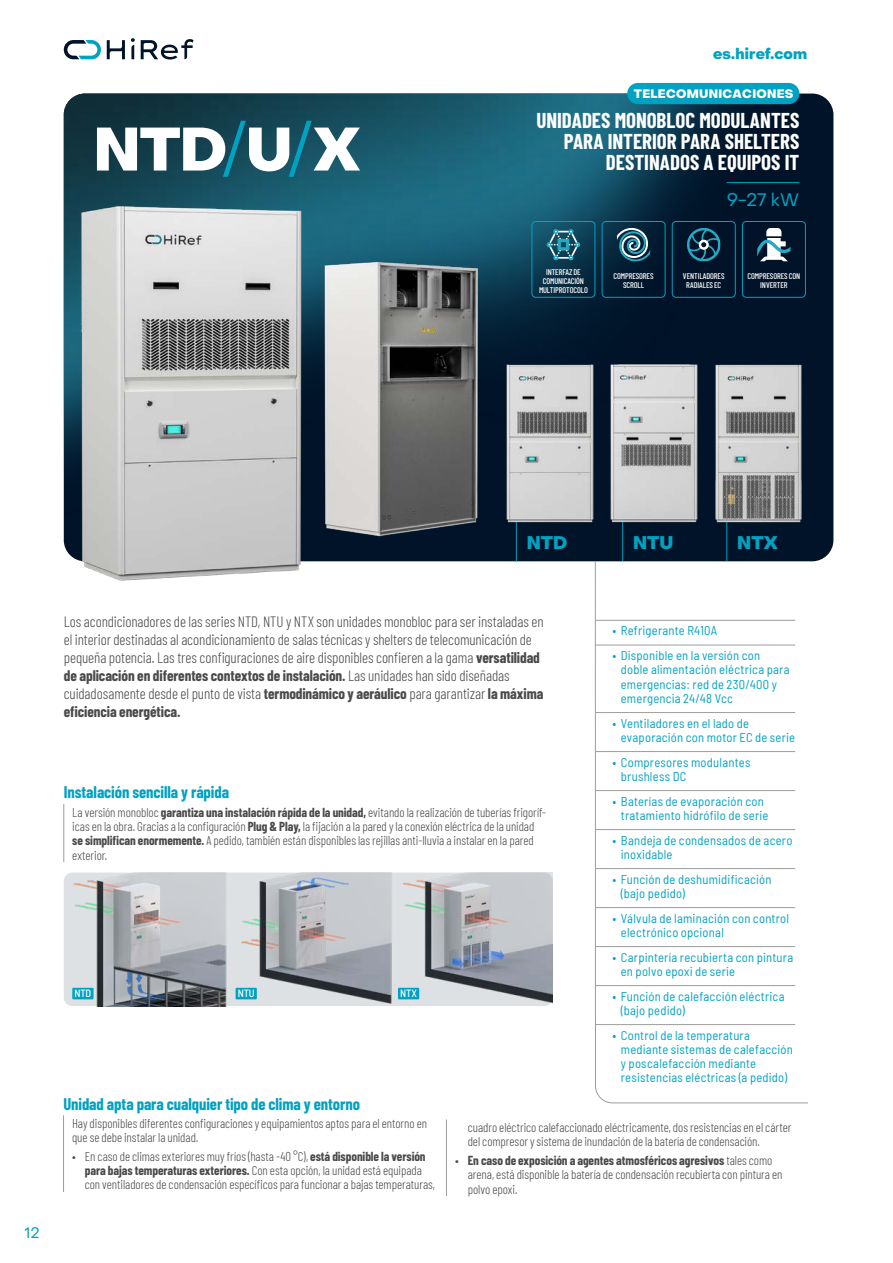
<style>
.page{position:relative;width:893px;height:1263px;background:#fff}
.page>*{position:absolute;margin:0;border:0;box-sizing:border-box;transform-origin:0 0}
.t1{font:800 60px "PP Object Sans";color:#fff}
.t2{font:700 21px/21px "Barlow Condensed";color:#fff;text-align:right}
.t3{font:800 18px "PP Object Sans";color:#00a2c2}
.t4{font:18px "PP Object Sans";color:#00a2c2}
.t5{font:700 16.5px "Barlow Condensed";letter-spacing:-.005em;color:#00a2c2}
.t6{font:300 15px/18px "Barlow Condensed";letter-spacing:-.005em;color:#4a4a49}
.t7{font:800 15px "PP Object Sans";letter-spacing:.01em;color:#00a2c2}
.t8{font:15px "PP Object Sans";color:#00a2c2}
.t9{font:300 12.75px/14.2px "Barlow Condensed";letter-spacing:-.005em;color:#4a4a49}
.t10{font:semi-condensed 12.75px/14.2px "Barlow";letter-spacing:.02em;color:#00a2c2}
.t11{font:800 12px "Object Sans";letter-spacing:.025em;color:#fff}
.t12{font:500 semi-condensed 10.5px "Barlow";letter-spacing:-.025em;color:#fff}
.t13{font:500 8.25px/9px "Barlow Condensed";letter-spacing:-.01em;color:#fff;text-align:center}
.s1{font-weight:400;color:#00a2c2}
.s2{font-weight:700}
</style>
<div class="page">
<div style="left:64px;top:94px;width:769px;height:467px;background:#001328;border-radius:21px"></div>
<img style="left:64px;top:94px;width:759px;height:440px">
<hr style="left:516px;top:462px;width:1px;height:99px;background:#00a2c2">
<hr style="left:622px;top:462px;width:1px;height:99px;background:#00a2c2">
<hr style="left:726px;top:462px;width:1px;height:99px;background:#00a2c2">
<svg style="left:595px;top:561px;width:213px;height:542px"></svg>
<div style="left:627px;top:83px;width:172px;height:21px;background:#00a2c2;border-radius:11px"></div>
<hr style="left:64px;top:804px;width:1px;height:58px;background:#9d9d9c">
<img style="left:64px;top:872px;width:489px;height:134px">
<hr style="left:595px;top:620px;width:200px;height:1px;background:#9d9d9c">
<hr style="left:595px;top:645px;width:200px;height:1px;background:#9d9d9c">
<hr style="left:595px;top:712px;width:200px;height:1px;background:#9d9d9c">
<hr style="left:595px;top:751px;width:200px;height:1px;background:#9d9d9c">
<hr style="left:595px;top:790px;width:200px;height:1px;background:#9d9d9c">
<hr style="left:595px;top:829px;width:200px;height:1px;background:#9d9d9c">
<hr style="left:595px;top:868px;width:200px;height:1px;background:#9d9d9c">
<hr style="left:595px;top:907px;width:200px;height:1px;background:#9d9d9c">
<hr style="left:595px;top:946px;width:200px;height:1px;background:#9d9d9c">
<hr style="left:595px;top:985px;width:200px;height:1px;background:#9d9d9c">
<hr style="left:595px;top:1024px;width:200px;height:1px;background:#9d9d9c">
<hr style="left:63px;top:1115px;width:1px;height:77px;background:#9d9d9c">
<div style="left:602px;top:221px;width:63px;height:77px;border:1px solid #00a2c2;border-radius:4px"></div>
<svg style="left:617px;top:228px;width:33px;height:33px"></svg>
<div style="left:531px;top:221px;width:64px;height:77px;border:1px solid #00a2c2;border-radius:4px"></div>
<svg style="left:547px;top:229px;width:33px;height:31px"></svg>
<div style="left:672px;top:221px;width:64px;height:77px;border:1px solid #00a2c2;border-radius:4px"></div>
<svg style="left:687px;top:228px;width:34px;height:33px"></svg>
<div style="left:742px;top:221px;width:64px;height:77px;border:1px solid #00a2c2;border-radius:4px"></div>
<svg style="left:757px;top:228px;width:34px;height:33px"></svg>
<img style="left:75px;top:195px;width:233px;height:386px">
<img style="left:317px;top:256px;width:168px;height:281px">
<img style="left:501px;top:361px;width:97px;height:166px">
<img style="left:710px;top:361px;width:97px;height:166px">
<img style="left:606px;top:361px;width:96px;height:166px">
<hr style="left:727px;top:182px;width:72px;height:1px;background:#00a2c2">
<hr style="left:446px;top:1119px;width:1px;height:77px;background:#9d9d9c">
<div style="left:72px;top:988px;width:22px;height:11px;background:#00a2c2"></div>
<div style="left:236px;top:988px;width:21px;height:11px;background:#00a2c2"></div>
<div style="left:398px;top:988px;width:21px;height:11px;background:#00a2c2"></div>
<svg style="left:64px;top:38px;width:130px;height:22px"></svg>
<p class="t7" style="left:713px;top:45px;width:96px">es.hiref.com</p>
<p class="t11" style="left:634px;top:86px;width:161px">TELECOMUNICACIONES</p>
<h1 class="t1" style="left:94px;top:113px;width:269px">NTD<span class="s1">/</span>U<span class="s1">/</span>X</h1>
<h2 class="t2" style="left:537px;top:109px;width:264px">UNIDADES MONOBLOC MODULANTES<br>PARA INTERIOR PARA SHELTERS<br>DESTINADOS A EQUIPOS IT</h2>
<h3 class="t4" style="left:727px;top:189px;width:74px">9-27 kW</h3>
<p class="t13" style="left:539px;top:266px;width:50px">INTERFAZ DE<br>COMUNICACIÓN<br>MULTIPROTOCOLO</p>
<p class="t13" style="left:683px;top:271px;width:43px">VENTILADORES<br>RADIALES EC</p>
<p class="t13" style="left:748px;top:271px;width:54px">COMPRESORES CON<br>INVERTER</p>
<p class="t13" style="left:613px;top:271px;width:42px">COMPRESORES<br>SCROLL</p>
<h3 class="t3" style="left:527px;top:531px;width:42px">NTD</h3>
<h3 class="t3" style="left:633px;top:531px;width:42px">NTU</h3>
<h3 class="t3" style="left:737px;top:531px;width:42px">NTX</h3>
<p class="t8" style="left:24px;top:1224px;width:16px">12</p>
<p class="t6" style="left:64px;top:612px;width:481px">Los acondicionadores de las series NTD, NTU y NTX son unidades monobloc para ser instaladas en el interior destinadas al acondicionamiento de salas técnicas y shelters de telecomunicación de pequeña potencia. Las tres configuraciones de aire disponibles confieren a la gama <span class="s2">versatilidad de aplicación en diferentes contextos de instalación.</span> Las unidades han sido diseñadas cuidadosamente desde el punto de vista <span class="s2">termodinámico y aeráulico</span> para garantizar <span class="s2">la máxima eficiencia energética.</span></p>
<p class="t5" style="left:64px;top:781px;width:167px">Instalación sencilla y rápida</p>
<p class="t9" style="left:72px;top:804px;width:475px">La versión monobloc <span class="s2">garantiza una instalación rápida de la unidad,</span> evitando la realización de tuberías frigoríf&shy;icas en la obra. Gracias a la configuración <span class="s2">Plug &amp; Play,</span> la fijación a la pared y la conexión eléctrica de la unidad <span class="s2">se simplifican enormemente.</span> A pedido, también están disponibles las rejillas anti-lluvia a instalar en la pared exterior.</p>
<p class="t12" style="left:75px;top:986px;width:18px">NTD</p>
<p class="t12" style="left:238px;top:986px;width:18px">NTU</p>
<p class="t12" style="left:400px;top:986px;width:18px">NTX</p>
<p class="t10" style="left:612px;top:623px;width:106px">• Refrigerante R410A</p>
<p class="t10" style="left:621px;top:647px;width:170px;text-indent:-9px">• Disponible en la versión con doble alimentación eléctrica para emergencias: red de 230/400 y emergencia 24/48 Vcc</p>
<p class="t10" style="left:621px;top:715px;width:176px;text-indent:-9px">• Ventiladores en el lado de evaporación con motor EC de serie</p>
<p class="t10" style="left:621px;top:754px;width:131px;text-indent:-9px">• Compresores modulantes brushless DC</p>
<p class="t10" style="left:621px;top:793px;width:149px;text-indent:-9px">• Baterías de evaporación con tratamiento hidrófilo de serie</p>
<p class="t10" style="left:621px;top:832px;width:173px;text-indent:-9px">• Bandeja de condensados de acero inoxidable</p>
<p class="t10" style="left:621px;top:871px;width:152px;text-indent:-9px">• Función de deshumidificación (bajo pedido)</p>
<p class="t10" style="left:621px;top:910px;width:170px;text-indent:-9px">• Válvula de laminación con control electrónico opcional</p>
<p class="t10" style="left:621px;top:949px;width:174px;text-indent:-9px">• Carpintería recubierta con pintura en polvo epoxi de serie</p>
<p class="t10" style="left:621px;top:988px;width:165px;text-indent:-9px">• Función de calefacción eléctrica (bajo pedido)</p>
<p class="t10" style="left:621px;top:1027px;width:174px;text-indent:-9px">• Control de la temperatura mediante sistemas de calefacción y poscalefacción mediante resistencias eléctricas (a pedido)</p>
<p class="t5" style="left:64px;top:1092px;width:298px">Unidad apta para cualquier tipo de clima y entorno</p>
<p class="t9" style="left:72px;top:1115px;width:357px">Hay disponibles diferentes configuraciones y equipamientos aptos para el entorno en que se debe instalar la unidad.</p>
<p class="t9" style="left:85px;top:1148px;width:352px;text-indent:-13px">• En caso de climas exteriores muy fríos (hasta -40 °C), <span class="s2">está disponible la versión para bajas temperaturas exteriores.</span> Con esta opción, la unidad está equipada con ventiladores de condensación específicos para funcionar a bajas temperaturas,</p>
<p class="t9" style="left:468px;top:1119px;width:325px">cuadro eléctrico calefaccionado eléctricamente, dos resistencias en el cárter del compresor y sistema de inundación de la batería de condensación.</p>
<p class="t9" style="left:468px;top:1152px;width:316px;text-indent:-13px">• <span class="s2">En caso de exposición a agentes atmosféricos agresivos</span> tales como arena, está disponible la batería de condensación recubierta con pintura en polvo epoxi.</p>
</div>
